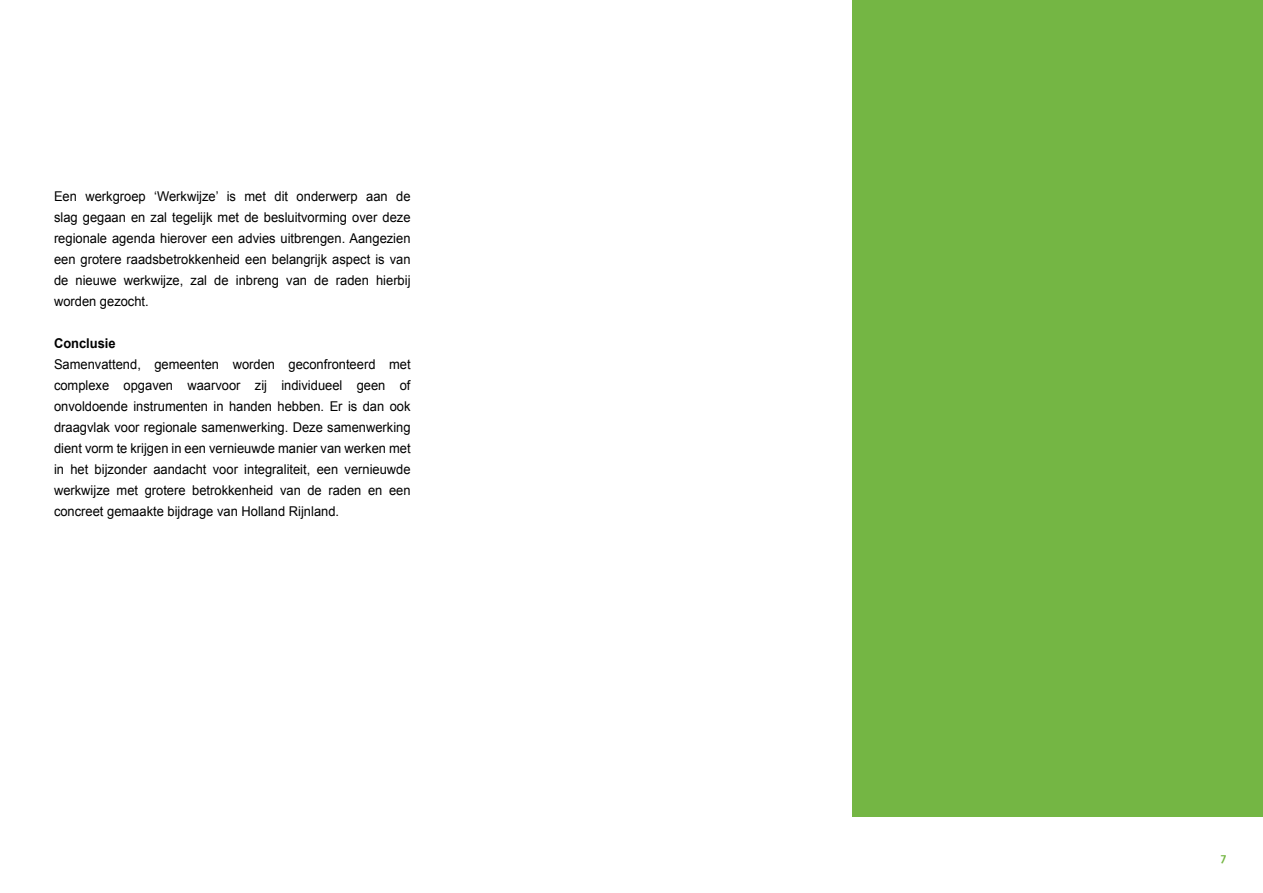
<style>
.page{position:relative;width:1263px;height:893px;background:#fff}
.page>*{position:absolute;margin:0;border:0;box-sizing:border-box;transform-origin:0 0}
.t1{font:13.5px/21px "Arial";color:#000;text-align:justify;scale:.96 1}
.t2{font:700 13.5px "Arial";color:#000;scale:.96 1}
.t3{font:700 12px "Scala Sans";color:#74b643}
</style>
<div class="page">
<div style="left:852px;top:0;width:411px;height:816px;background:#74b644"></div>
<p class="t1" style="left:54px;top:186px;width:373px">Een werkgroep ‘Werkwijze’ is met dit onderwerp aan de slag gegaan en zal tegelijk met de besluitvorming over deze regionale agenda hierover een advies uitbrengen. Aangezien een grotere raadsbetrokkenheid een belangrijk aspect is van de nieuwe werkwijze, zal de inbreng van de raden hierbij worden gezocht.</p>
<p class="t2" style="left:54px;top:334px;width:66px">Conclusie</p>
<p class="t1" style="left:54px;top:354px;width:373px">Samenvattend, gemeenten worden geconfronteerd met complexe opgaven waarvoor zij individueel geen of onvoldoende instrumenten in handen hebben. Er is dan ook draagvlak voor regionale samenwerking. Deze samenwerking dient vorm te krijgen in een vernieuwde manier van werken met in het bijzonder aandacht voor integraliteit, een vernieuwde werkwijze met grotere betrokkenheid van de raden en een concreet gemaakte bijdrage van Holland Rijnland.</p>
<p class="t3" style="left:1221px;top:851px;width:7px">7</p>
</div>
